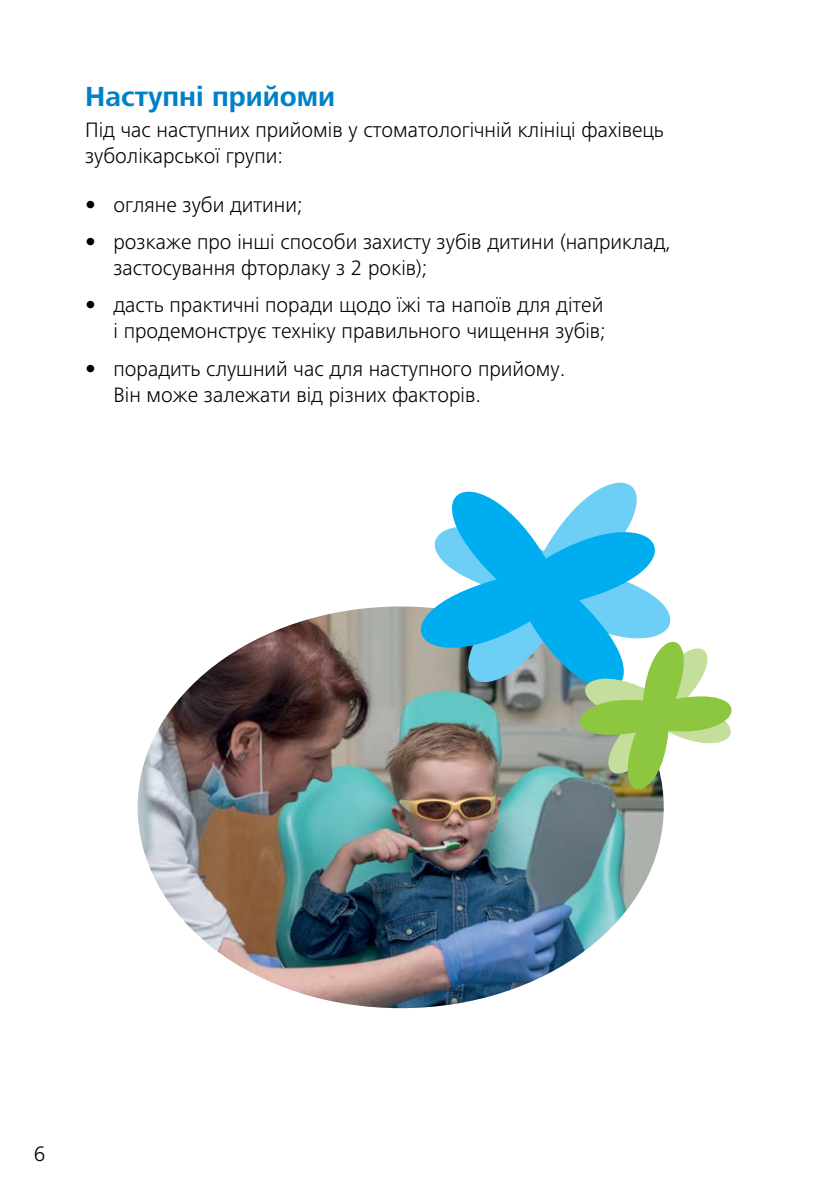
<style>
.page{position:relative;width:840px;height:1191px;background:#fff}
.page>*{position:absolute;margin:0;border:0;box-sizing:border-box;transform-origin:0 0}
.Headings{font:700 28.6px "Frutiger Next LTW1 G";color:#0081c6}
.Bulleted_Body{font:300 21.6px/26px "Frutiger Next LTW1 G";color:#000}
.Body{font:300 21.6px/26px "Frutiger Next LTW1 G";color:#000}
.s1{font-family:"Frutiger LT Com"}
</style>
<div class="page">
<img style="left:138px;top:606px;width:525px;height:402px">
<svg style="left:420px;top:482px;width:250px;height:206px"></svg>
<svg style="left:579px;top:642px;width:152px;height:147px"></svg>
<h2 class="Headings" style="left:85px;top:80px;width:251px">Наступні прийоми</h2>
<p class="Body" style="left:85px;top:117px;width:580px">Під час наступних прийомів у стоматологічній клініці фахівець зуболікарської групи:</p>
<p class="Bulleted_Body" style="left:85px;top:192px;width:219px"><span class="s1">•</span> огляне зуби дитини;</p>
<p class="Bulleted_Body" style="left:113px;top:229px;width:559px;text-indent:-28px"><span class="s1">•</span> розкаже про інші способи захисту зубів дитини (наприклад, застосування фторлаку з 2 років);</p>
<p class="Bulleted_Body" style="left:85px;top:292px;width:522px;text-align:right"><span class="s1">•</span> дасть практичні поради щодо їжі та напоїв для дітей і продемонструє техніку правильного чищення зубів;</p>
<p class="Bulleted_Body" style="left:113px;top:355px;width:453px;text-indent:-28px"><span class="s1">•</span> порадить слушний час для наступного прийому.<br>Він може залежати від різних факторів.</p>
<p class="Bulleted_Body" style="left:34px;top:1141px;width:13px">6</p>
</div>
